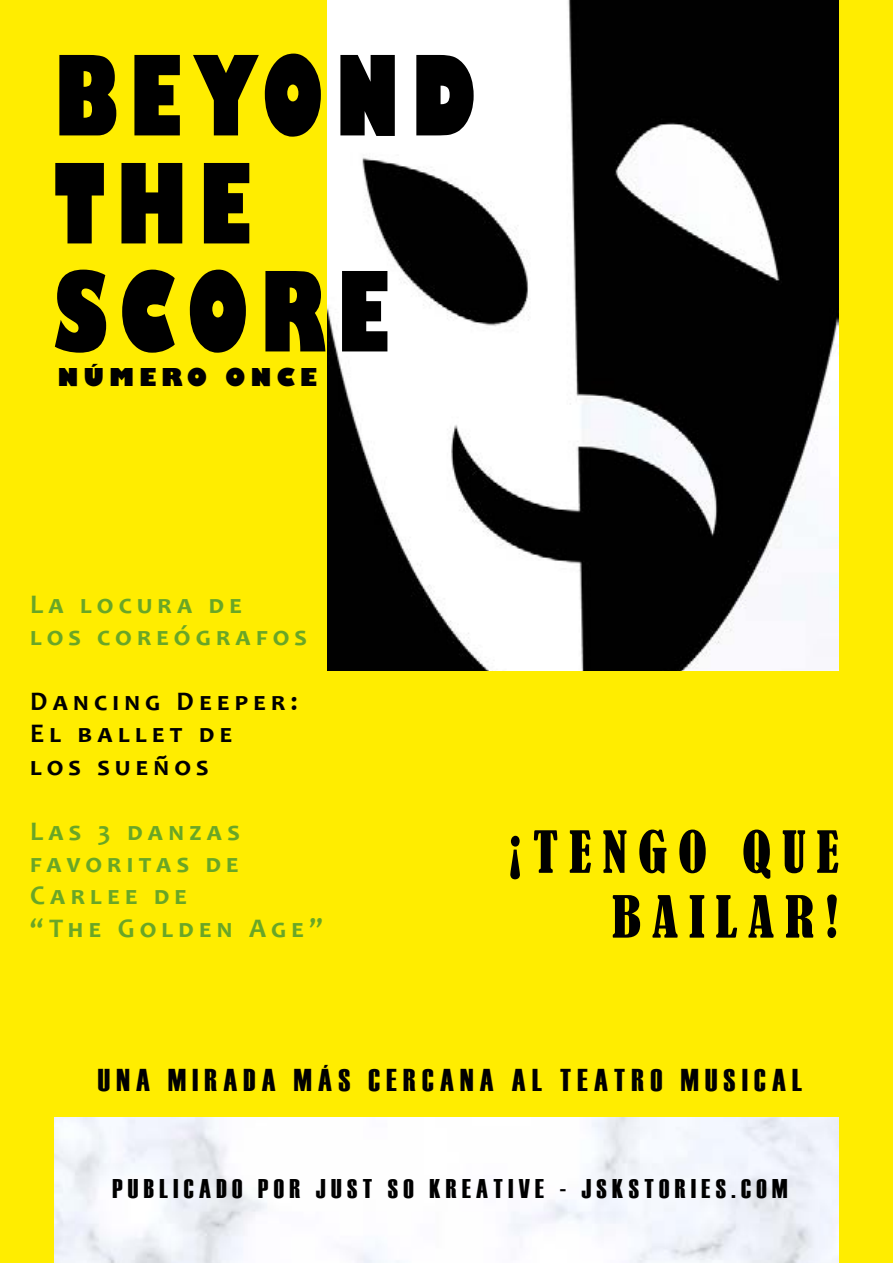
<style>
.page{position:relative;width:893px;height:1263px;background:#ffed00}
.page>*{position:absolute;margin:0;border:0;box-sizing:border-box;transform-origin:0 0}
.t1{font:800 condensed 108px/108px "Gill Sans";letter-spacing:.1em;color:#000}
.t2{font:condensed 54px/64.8px "Bernard";letter-spacing:.2em;color:#000;text-align:right}
.t3{font:31.5px "Haettenschweiler";letter-spacing:.2em;color:#000}
.t4{font:700 27px/32.4px "Candara";letter-spacing:.235em;color:#69a627}
.t5{font:27px "Haettenschweiler";letter-spacing:.2em;color:#000}
.t6{font:700 27px/32.4px "Candara";letter-spacing:.235em;color:#000}
.t7{font:700 27px/32.4px "Candara";letter-spacing:.3em;color:#69a627}
.t8{font:800 24px "Gill Sans";letter-spacing:.2em;color:#000}
</style>
<div class="page">
<img style="left:54px;top:1117px;width:785px;height:146px">
<img style="left:327px;top:0;width:512px;height:670px">
<h1 class="t1" style="left:54px;top:48px;width:423px">BEYOND<br>THE<br>SCORE</h1>
<p class="t8" style="left:57px;top:362px;width:261px">NÚMERO ONCE</p>
<p class="t7" style="left:30px;top:587px;width:278px">La l ocur a de<br>los coreógrafos</p>
<p class="t6" style="left:30px;top:685px;width:269px">Dancing Deeper :<br>El ballet de<br>los sueños</p>
<p class="t4" style="left:30px;top:814px;width:294px">Las 3 danzas favoritas de<br>Carlee de<br>“The Golden Age”</p>
<h2 class="t2" style="left:508px;top:820px;width:332px">¡TENGO QUE<br>BAILAR!</h2>
<p class="t3" style="left:98px;top:1059px;width:706px">UNA MIRADA MÁS CERCANA AL TEATRO MUSICAL</p>
<p class="t5" style="left:112px;top:1170px;width:677px">PUBLICADO POR JUST SO KREATIVE - JSKSTORIES.COM</p>
</div>
